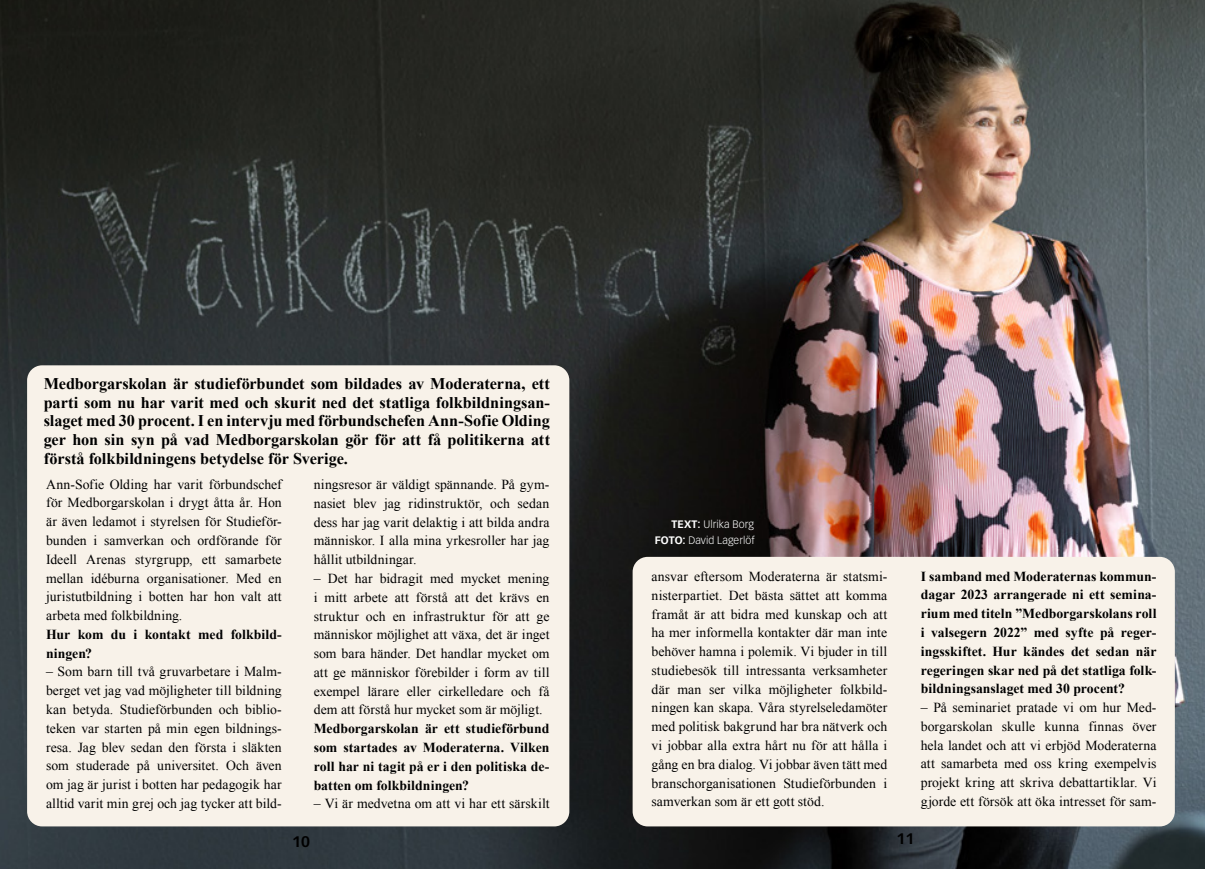
<style>
.page{position:relative;width:1205px;height:869px;background:#fff}
.page>*{position:absolute;margin:0;border:0;box-sizing:border-box;transform-origin:0 0}
.t1{font:700 16.25px/18.8px "Times New Roman";letter-spacing:-.005em;color:#000;text-align:justify}
.t2{font:700 15px "Vectora LT Pro";color:#000}
.t3{font:13.75px/18.8px "Times New Roman";letter-spacing:.005em;color:#000;text-align:justify}
.t4{font:700 13.75px/18.8px "Times New Roman";color:#000;text-align:justify}
.t5{font:300 10.62px/16px "Vectora LT Pro";letter-spacing:.005em;color:#fff;text-align:right}
.s1{font-weight:700}
</style>
<div class="page">
<img style="left:0;top:0;width:1205px;height:868px">
<div style="left:632px;top:556px;width:543px;height:270px;background:#f8f2e9;border-radius:15px"></div>
<div style="left:27px;top:365px;width:542px;height:461px;background:#f8f2e9;border-radius:15px"></div>
<p class="t1" style="left:44px;top:373px;width:508px">Medborgarskolan är studieförbundet som bildades av Moderaterna, ett parti som nu har varit med och skurit ned det statliga folkbildningsan&shy;slaget med 30 procent. I en intervju med förbundschefen Ann-Sofie Olding ger hon sin syn på vad Medborgarskolan gör för att få politikerna att förstå folkbildningens betydelse för Sverige.</p>
<p class="t3" style="left:46px;top:474px;width:237px">Ann-Sofie Olding har varit förbundschef för Medborgarskolan i drygt åtta år. Hon är även ledamot i styrelsen för Studieför&shy;bunden i samverkan och ordförande för Ideell Arenas styrgrupp, ett samarbete mellan idéburna organisationer. Med en juristutbildning i botten har hon valt att arbeta med folkbildning.</p>
<p class="t4" style="left:46px;top:624px;width:237px">Hur kom du i kontakt med folkbild&shy;ningen?</p>
<p class="t3" style="left:46px;top:662px;width:237px">– Som barn till två gruvarbetare i Malm&shy;berget vet jag vad möjligheter till bildning kan betyda. Studieförbunden och biblio&shy;teken var starten på min egen bildnings&shy;resa. Jag blev sedan den första i släkten som studerade på universitet. Och även om jag är jurist i botten har pedagogik har alltid varit min grej och jag tycker att bild-</p>
<p class="t3" style="left:314px;top:474px;width:237px">ningsresor är väldigt spännande. På gym&shy;nasiet blev jag ridinstruktör, och sedan dess har jag varit delaktig i att bilda andra människor. I alla mina yrkesroller har jag hållit utbildningar.</p>
<p class="t3" style="left:314px;top:568px;width:237px">– Det har bidragit med mycket mening i mitt arbete att förstå att det krävs en struktur och en infrastruktur för att ge människor möjlighet att växa, det är inget som bara händer. Det handlar mycket om att ge människor förebilder i form av till exempel lärare eller cirkelledare och få dem att förstå hur mycket som är möjligt.</p>
<p class="t4" style="left:314px;top:718px;width:237px">Medborgarskolan är ett studieförbund som startades av Moderaterna. Vilken roll har ni tagit på er i den politiska de&shy;batten om folkbildningen?</p>
<p class="t3" style="left:314px;top:793px;width:237px">– Vi är medvetna om att vi har ett särskilt</p>
<p class="t5" style="left:655px;top:515px;width:101px"><span class="s1">TEXT:</span> Ulrika Borg<br><span class="s1">FOTO:</span> David Lagerlöf</p>
<p class="t3" style="left:651px;top:566px;width:237px">ansvar eftersom Moderaterna är statsmi&shy;nisterpartiet. Det bästa sättet att komma framåt är att bidra med kunskap och att ha mer informella kontakter där man inte behöver hamna i polemik. Vi bjuder in till studiebesök till intressanta verksamheter där man ser vilka möjligheter folkbild&shy;ningen kan skapa. Våra styrelseledamöter med politisk bakgrund har bra nätverk och vi jobbar alla extra hårt nu för att hålla i gång en bra dialog. Vi jobbar även tätt med branschorganisationen Studieförbunden i samverkan som är ett gott stöd.</p>
<p class="t4" style="left:921px;top:566px;width:237px">I samband med Moderaternas kommun&shy;dagar 2023 arrangerade ni ett semina&shy;rium med titeln ”Medborgarskolans roll i valsegern 2022” med syfte på reger&shy;ingsskiftet. Hur kändes det sedan när regeringen skar ned på det statliga folk&shy;bildningsanslaget med 30 procent?</p>
<p class="t3" style="left:921px;top:697px;width:237px">– På seminariet pratade vi om hur Med&shy;borgarskolan skulle kunna finnas över hela landet och att vi erbjöd Moderaterna att samarbeta med oss kring exempelvis projekt kring att skriva debattartiklar. Vi gjorde ett försök att öka intresset för sam-</p>
<p class="t2" style="left:292px;top:832px;width:19px">10</p>
<p class="t2" style="left:896px;top:829px;width:19px">11</p>
</div>
